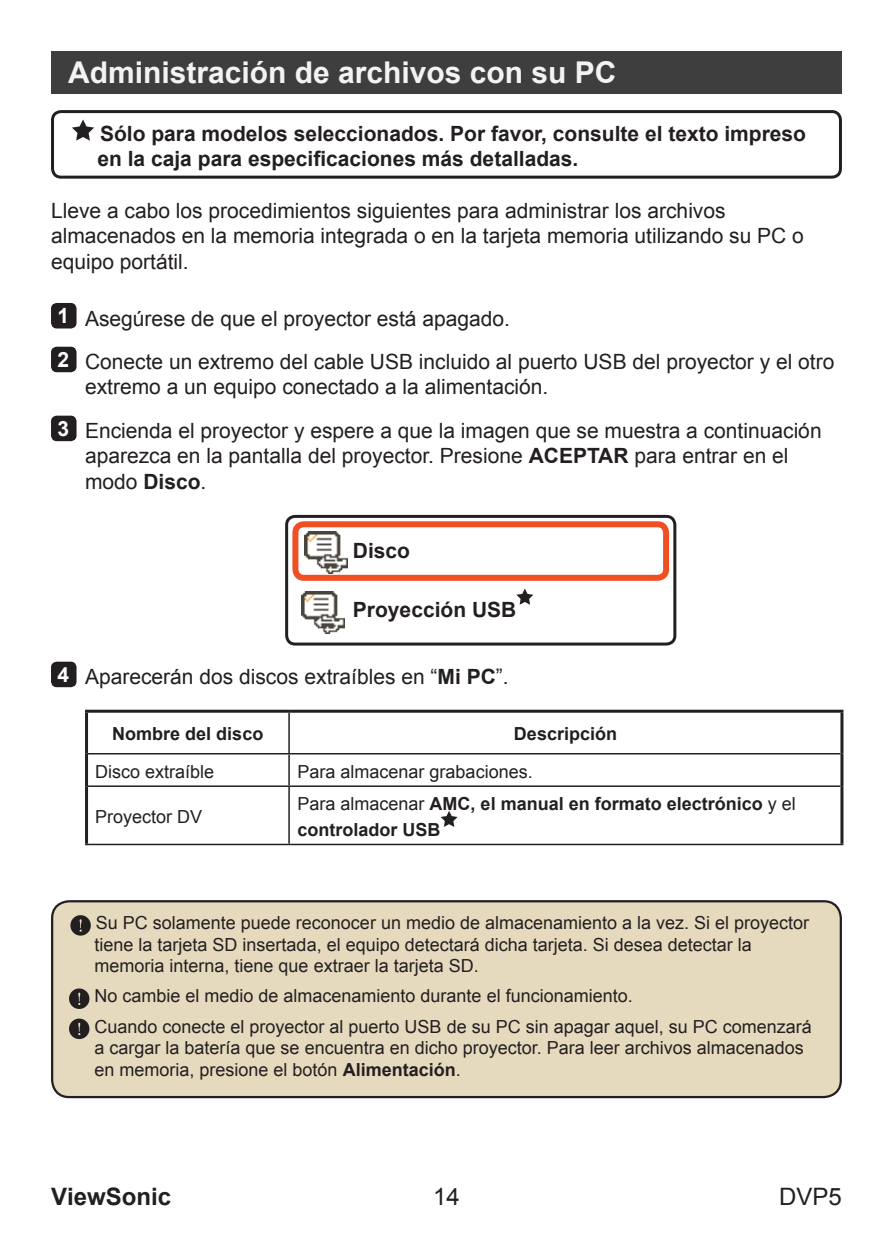
<style>
.page{position:relative;width:893px;height:1259px;background:#fff}
.page>*{position:absolute;margin:0;border:0;box-sizing:border-box;transform-origin:0 0}
.t1{font:700 30px "Arial";color:#f2f3f4}
.t2{font:700 24px "Arial";color:#231f20}
.t3{font:24px "Arial";color:#231f20}
.t4{font:21px/25.2px "Arial";color:#231f20}
.t5{font:700 21px/25.2px "Arial";color:#231f20}
.t6{font:18px/21.6px "Arial";color:#231f20}
.t7{font:700 18px/25.8px "Arial";color:#231f20}
.t8{font:700 18px "Arial";color:#221e1f}
.s1{font-weight:700;color:#fff}
.s2{font-weight:700}
.s3{font-weight:400}
</style>
<div class="page">
<div style="left:51px;top:51px;width:791px;height:43px;background:#3e3e3f"></div>
<div style="left:53px;top:304px;width:22px;height:23px;background:#231f20;border-radius:4px"></div>
<div style="left:51px;top:303px;width:26px;height:25px;border:3px solid #231f20;border-radius:4px"></div>
<div style="left:53px;top:348px;width:22px;height:23px;background:#231f20;border-radius:4px"></div>
<div style="left:51px;top:347px;width:26px;height:25px;border:3px solid #231f20;border-radius:4px"></div>
<div style="left:53px;top:417px;width:22px;height:23px;background:#231f20;border-radius:4px"></div>
<div style="left:51px;top:416px;width:26px;height:25px;border:3px solid #231f20;border-radius:4px"></div>
<div style="left:53px;top:663px;width:22px;height:22px;background:#231f20;border-radius:4px"></div>
<div style="left:51px;top:661px;width:26px;height:26px;border:3px solid #231f20;border-radius:4px"></div>
<svg style="left:88px;top:712px;width:752px;height:41px"></svg>
<svg style="left:88px;top:754px;width:752px;height:89px"></svg>
<hr style="left:85px;top:843px;width:204px;height:2px;background:#231f20">
<hr style="left:289px;top:843px;width:554px;height:2px;background:#231f20">
<hr style="left:85px;top:709px;width:204px;height:3px;background:#231f20">
<hr style="left:85px;top:712px;width:3px;height:42px;background:#231f20">
<hr style="left:289px;top:709px;width:554px;height:3px;background:#231f20">
<hr style="left:840px;top:712px;width:3px;height:42px;background:#231f20">
<hr style="left:85px;top:754px;width:3px;height:32px;background:#231f20">
<hr style="left:840px;top:754px;width:3px;height:32px;background:#231f20">
<hr style="left:85px;top:786px;width:3px;height:57px;background:#231f20">
<hr style="left:840px;top:786px;width:3px;height:57px;background:#231f20">
<hr style="left:288px;top:712px;width:2px;height:41px;background:#231f20">
<hr style="left:88px;top:753px;width:201px;height:1px;background:#231f20">
<hr style="left:289px;top:753px;width:551px;height:1px;background:#231f20">
<hr style="left:288px;top:754px;width:2px;height:31px;background:#231f20">
<hr style="left:88px;top:785px;width:201px;height:2px;background:#231f20">
<hr style="left:289px;top:785px;width:551px;height:2px;background:#231f20">
<hr style="left:288px;top:787px;width:2px;height:56px;background:#231f20">
<svg style="left:441px;top:811px;width:17px;height:16px"></svg>
<div style="left:52px;top:901px;width:789px;height:196px;background:#e6dabe;border-radius:17px"></div>
<svg style="left:70px;top:915px;width:21px;height:20px"></svg>
<svg style="left:69px;top:988px;width:20px;height:21px"></svg>
<svg style="left:69px;top:1018px;width:20px;height:21px"></svg>
<div style="left:51px;top:900px;width:791px;height:198px;border:2px solid #231f20;border-radius:17px"></div>
<div style="left:285px;top:515px;width:391px;height:130px;border:3px solid #231f20;border-radius:9px"></div>
<div style="left:292px;top:521px;width:377px;height:60px;border:6px solid #f04f22;border-radius:9px"></div>
<img style="left:302px;top:591px;width:42px;height:42px">
<img style="left:305px;top:531px;width:42px;height:42px">
<svg style="left:516px;top:588px;width:17px;height:17px"></svg>
<svg style="left:72px;top:119px;width:22px;height:22px"></svg>
<div style="left:51px;top:110px;width:791px;height:69px;border:3px solid #231f20;border-radius:9px"></div>
<h1 class="t1" style="left:68px;top:53px;width:550px">Administración de archivos con su PC</h1>
<p class="t5" style="left:97px;top:121px;width:710px">Sólo para modelos seleccionados. Por favor, consulte el texto impreso en la caja para especificaciones más detalladas.</p>
<p class="t4" style="left:51px;top:198px;width:754px">Lleve a cabo los procedimientos siguientes para administrar los archivos almacenados en la memoria integrada o en la tarjeta memoria utilizando su PC o equipo portátil.</p>
<p class="t4" style="left:58px;top:296px;width:778px;line-height:43.8px"><span class="s1">1</span> Asegúrese de que el proyector está apagado.<br><span class="s1">2</span> Conecte un extremo del cable USB incluido al puerto USB del proyector y el otro</p>
<p class="t4" style="left:58px;top:365px;width:766px;line-height:43.8px;text-indent:28px">extremo a un equipo conectado a la alimentación.<br><span class="s1">3</span> Encienda el proyector y espere a que la imagen que se muestra a continuación</p>
<p class="t4" style="left:85px;top:443px;width:705px">aparezca en la pantalla del proyector. Presione <span class="s2">ACEPTAR</span> para entrar en el modo <span class="s2">Disco</span>.</p>
<p class="t5" style="left:353px;top:538px;width:59px">Disco</p>
<p class="t5" style="left:353px;top:597px;width:165px">Proyección USB</p>
<p class="t4" style="left:58px;top:664px;width:453px"><span class="s1">4</span> Aparecerán dos discos extraíbles en “<span class="s2">Mi PC</span>”.</p>
<p class="t8" style="left:112px;top:722px;width:153px">Nombre del disco</p>
<p class="t8" style="left:514px;top:722px;width:105px">Descripción</p>
<p class="t6" style="left:95px;top:761px;width:121px">Disco extraíble</p>
<p class="t6" style="left:298px;top:761px;width:237px">Para almacenar grabaciones.</p>
<p class="t6" style="left:95px;top:806px;width:109px">Proyector DV</p>
<p class="t7" style="left:298px;top:791px;width:500px"><span class="s3">Para almacenar</span> AMC, el manual en formato electrónico <span class="s3">y el </span>controlador USB</p>
<p class="t6" style="left:95px;top:912px;width:716px">Su PC solamente puede reconocer un medio de almacenamiento a la vez. Si el proyector tiene la tarjeta SD insertada, el equipo detectará dicha tarjeta. Si desea detectar la memoria interna, tiene que extraer la tarjeta SD.</p>
<p class="t6" style="left:94px;top:981px;width:719px;line-height:30px">No cambie el medio de almacenamiento durante el funcionamiento.<br>Cuando conecte el proyector al puerto USB de su PC sin apagar aquel, su PC comenzará</p>
<p class="t6" style="left:95px;top:1037px;width:711px">a cargar la batería que se encuentra en dicho proyector. Para leer archivos almacenados en memoria, presione el botón <span class="s2">Alimentación</span>.</p>
<h2 class="t2" style="left:51px;top:1180px;width:122px">ViewSonic</h2>
<h2 class="t3" style="left:433px;top:1180px;width:28px">14</h2>
<h2 class="t3" style="left:779px;top:1180px;width:64px">DVP5</h2>
</div>
